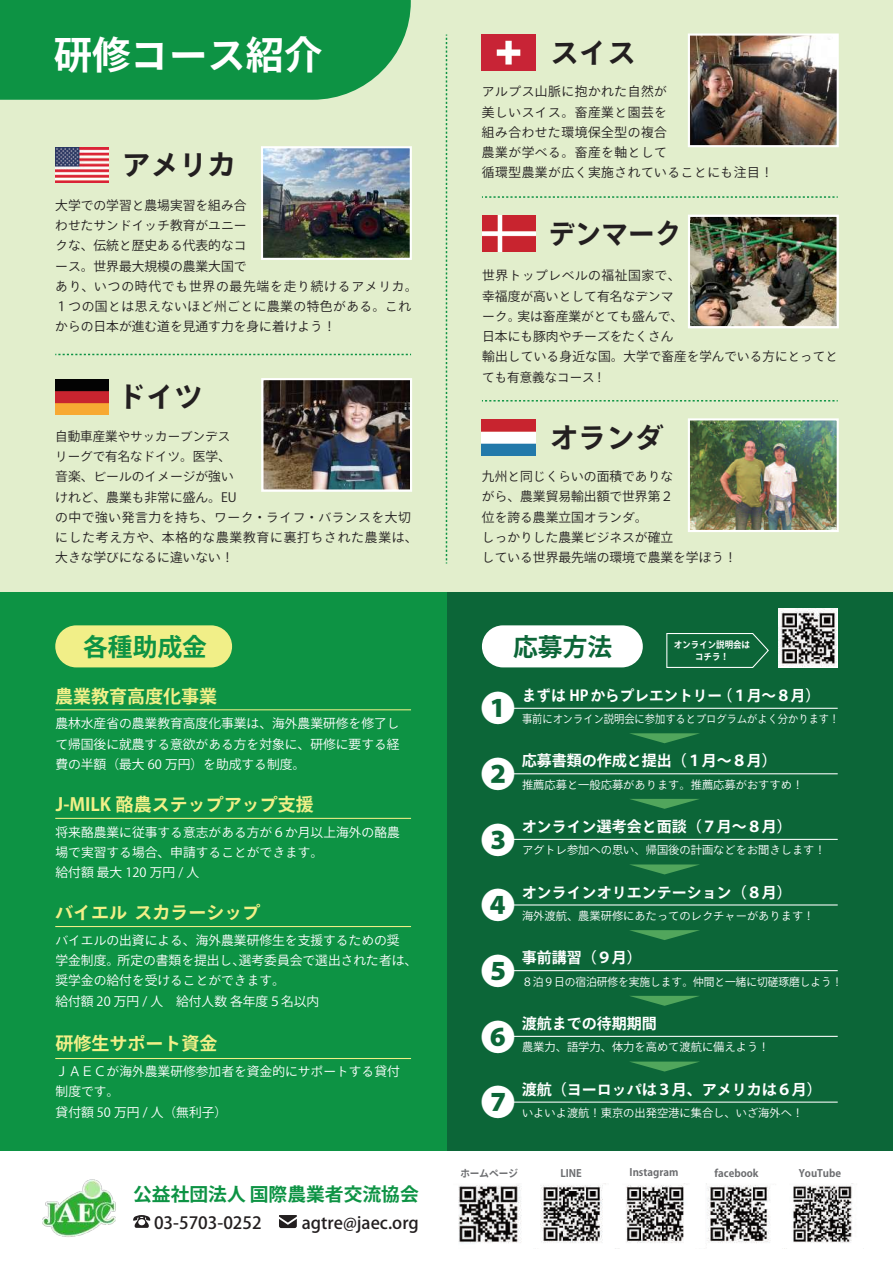
<style>
.page{position:relative;width:893px;height:1263px;background:#fff}
.page>*{position:absolute;margin:0;border:0;box-sizing:border-box;transform-origin:0 0}
.t1{font:700 38.4px "Ryo Gothic Plus N";color:#fff}
.t2{font:700 34.5px "Ryo Gothic Plus N";color:#fff}
.t3{font:700 28.5px "Ryo Gothic Plus N";color:#231f20}
.t4{font:700 28.5px "Ryo Gothic Plus N";color:#231f20;scale:.93 1}
.t5{font:700 24.75px "Ryo Gothic Plus N";color:#0d9344}
.t6{font:700 24.75px "Ryo Gothic Plus N";color:#0c6638}
.t7{font:700 18.45px "Ryo Gothic Plus N";color:#0d9344}
.t8{font:700 18px "Ryo Gothic Plus N";color:#f1ef88}
.t9{font:500 16.8px "Ryo Gothic Plus N";color:#231f20}
.t10{font:700 15px "Ryo Gothic Plus N";color:#fff}
.t11{font:12.75px/20.2px "Ryo Gothic Plus N";color:#231f20}
.t12{font:12.75px/20.2px "Ryo Gothic Plus N";color:#fff}
.t13{font:12.75px/20.2px "Ryo Gothic Plus N";letter-spacing:.04em;color:#231f20}
.t14{font:11.25px "Ryo Gothic Plus N";color:#fff}
.t15{font:11.25px "Ryo Gothic Plus N";color:#fff;scale:.91 1}
.t16{font:11.25px "Ryo Gothic Plus N";color:#fff;scale:.95 1}
.t17{font:700 10.35px "Ryo Gothic Plus N";color:#6c6d70}
.t18{font:700 10.35px "Ryo Gothic Plus N";color:#6c6d70;scale:.93 1}
.t19{font:700 9.15px/12.3px "Ryo Gothic Plus N";color:#fff;text-align:center;scale:.92 1}
</style>
<div class="page">
<div style="left:0;top:497px;width:893px;height:653px;background:#0d9344"></div>
<div style="left:447px;top:497px;width:446px;height:653px;background:#0c6638"></div>
<div style="left:0;top:0;width:893px;height:591px;background:#e2eecc"></div>
<hr style="left:55px;top:709px;width:356px;height:1px;background:#f1ef88">
<hr style="left:55px;top:1058px;width:356px;height:1px;background:#f1ef88">
<img style="left:458px;top:1183px;width:406px;height:66px">
<div style="left:530px;top:1176px;width:10px;height:72px;background:#fff"></div>
<div style="left:611px;top:1176px;width:10px;height:72px;background:#fff"></div>
<div style="left:694px;top:1176px;width:11px;height:72px;background:#fff"></div>
<div style="left:778px;top:1176px;width:10px;height:72px;background:#fff"></div>
<div style="left:860px;top:1176px;width:10px;height:72px;background:#fff"></div>
<img style="left:779px;top:608px;width:59px;height:59px">
<img style="left:691px;top:421px;width:145px;height:108px">
<div style="left:688px;top:418px;width:151px;height:114px;border:2px solid #fff"></div>
<img style="left:691px;top:36px;width:145px;height:108px">
<div style="left:688px;top:33px;width:151px;height:114px;border:2px solid #fff"></div>
<img style="left:264px;top:149px;width:145px;height:108px">
<div style="left:261px;top:146px;width:151px;height:114px;border:2px solid #fff"></div>
<img style="left:42px;top:1179px;width:74px;height:58px">
<svg style="left:55px;top:354px;width:356px;height:1px"></svg>
<svg style="left:482px;top:196px;width:356px;height:2px"></svg>
<svg style="left:482px;top:400px;width:356px;height:1px"></svg>
<svg style="left:446px;top:35px;width:1px;height:528px"></svg>
<img style="left:55px;top:147px;width:54px;height:36px">
<hr style="left:55px;top:818px;width:356px;height:1px;background:#f1ef88">
<hr style="left:55px;top:926px;width:356px;height:1px;background:#f1ef88">
<img style="left:691px;top:218px;width:145px;height:107px">
<div style="left:688px;top:215px;width:151px;height:113px;border:2px solid #fff"></div>
<img style="left:482px;top:216px;width:54px;height:35px">
<img style="left:482px;top:35px;width:53px;height:35px">
<img style="left:264px;top:381px;width:145px;height:108px">
<div style="left:261px;top:378px;width:151px;height:114px;border:2px solid #fff"></div>
<img style="left:55px;top:379px;width:54px;height:36px">
<div style="left:0;top:0;width:411px;height:100px;background:#0d9344"></div>
<div style="left:55px;top:625px;width:177px;height:42px;background:#f1ef88;border-radius:21px"></div>
<div style="left:482px;top:625px;width:161px;height:42px;background:#fff;border-radius:21px"></div>
<svg style="left:666px;top:633px;width:103px;height:35px"></svg>
<img style="left:482px;top:419px;width:53px;height:36px">
<hr style="left:507px;top:708px;width:331px;height:1px;background:#fff">
<hr style="left:507px;top:773px;width:331px;height:1px;background:#fff">
<hr style="left:507px;top:839px;width:331px;height:1px;background:#fff">
<hr style="left:507px;top:904px;width:331px;height:1px;background:#fff">
<hr style="left:507px;top:970px;width:331px;height:1px;background:#fff">
<hr style="left:507px;top:1036px;width:331px;height:1px;background:#fff">
<hr style="left:507px;top:1101px;width:331px;height:2px;background:#fff">
<svg style="left:630px;top:733px;width:69px;height:10px"></svg>
<svg style="left:630px;top:799px;width:69px;height:10px"></svg>
<svg style="left:630px;top:864px;width:69px;height:10px"></svg>
<svg style="left:630px;top:930px;width:69px;height:10px"></svg>
<svg style="left:630px;top:996px;width:69px;height:10px"></svg>
<svg style="left:630px;top:1061px;width:69px;height:10px"></svg>
<svg style="left:279px;top:1215px;width:18px;height:13px"></svg>
<svg style="left:133px;top:1215px;width:17px;height:13px"></svg>
<h1 class="t1" style="left:54px;top:30px;width:270px">研修コース紹介</h1>
<h3 class="t3" style="left:550px;top:34px;width:87px">スイス</h3>
<p class="t13" style="left:482px;top:82px;width:293px">アルプス山脈に抱かれた自然が<br>美しいスイス。畜産業と園芸を<br>組み合わせた環境保全型の複合<br>農業が学べる。畜産を軸として<br>循環型農業が広く実施されていることにも注目！</p>
<h3 class="t3" style="left:122px;top:146px;width:115px">アメリカ</h3>
<p class="t11" style="left:55px;top:196px;width:364px">大学での学習と農場実習を組み合<br>わせたサンドイッチ教育がユニー<br>クな、伝統と歴史ある代表的なコ<br>ース。世界最大規模の農業大国で<br>あり、いつの時代でも世界の最先端を走り続けるアメリカ。<br>１つの国とは思えないほど州ごとに農業の特色がある。これからの日本が進む道を見通す力を身に着けよう！</p>
<h3 class="t4" style="left:548px;top:215px;width:144px">デンマーク</h3>
<p class="t11" style="left:482px;top:266px;width:357px">世界トップレベルの福祉国家で、<br>幸福度が高いとして有名なデンマ<br>ーク。実は畜産業がとても盛んで、<br>日本にも豚肉やチーズをたくさん<br>輸出している身近な国。大学で畜産を学んでいる方にとってとても有意義なコース！</p>
<h3 class="t3" style="left:118px;top:379px;width:87px">ドイツ</h3>
<p class="t11" style="left:55px;top:426px;width:364px">自動車産業やサッカーブンデス<br>リーグで有名なドイツ。医学、<br>音楽、ビールのイメージが強い<br>けれど、農業も非常に盛ん。EU<br>の中で強い発言力を持ち、ワーク・ライフ・バランスを大切にした考え方や、本格的な農業教育に裏打ちされた農業は、大きな学びになるに違いない！</p>
<h3 class="t3" style="left:550px;top:419px;width:115px">オランダ</h3>
<p class="t11" style="left:482px;top:467px;width:256px">九州と同じくらいの面積でありな<br>がら、農業貿易輸出額で世界第２<br>位を誇る農業立国オランダ。<br>しっかりした農業ビジネスが確立<br>している世界最先端の環境で農業を学ぼう！</p>
<h3 class="t5" style="left:83px;top:630px;width:125px">各種助成金</h3>
<h3 class="t6" style="left:513px;top:631px;width:101px">応募方法</h3>
<p class="t10" style="left:522px;top:686px;width:300px">まずは HPからプレエントリー（１月～８月）</p>
<p class="t19" style="left:674px;top:639px;width:84px">オンライン説明会はコチラ！</p>
<h3 class="t8" style="left:55px;top:685px;width:163px">農業教育高度化事業</h3>
<p class="t12" style="left:55px;top:714px;width:346px;text-align:justify">農林水産省の農業教育高度化事業は、海外農業研修を修了して帰国後に就農する意欲がある方を対象に、研修に要する経費の半額（最大 60 万円）を助成する制度。</p>
<h3 class="t8" style="left:56px;top:793px;width:259px">J-MILK 酪農ステップアップ支援</h3>
<p class="t12" style="left:56px;top:822px;width:346px">将来酪農業に従事する意志がある方が６か月以上海外の酪農場で実習する場合、申請することができます。<br>給付額 最大 120 万円 / 人</p>
<h3 class="t8" style="left:55px;top:901px;width:207px">バイエル スカラーシップ</h3>
<p class="t12" style="left:55px;top:930px;width:363px">バイエルの出資による、海外農業研修生を支援するための奨<br>学金制度。所定の書類を提出し、選考委員会で選出された者は、奨学金の給付を受けることができます。<br>給付額 20 万円 / 人　給付人数 各年度５名以内</p>
<h3 class="t8" style="left:55px;top:1032px;width:163px">研修生サポート資金</h3>
<h2 class="t2" style="left:481px;top:686px;width:36px">❶</h2>
<p class="t15" style="left:522px;top:712px;width:350px">事前にオンライン説明会に参加するとプログラムがよく分かります！</p>
<p class="t10" style="left:522px;top:751px;width:257px">応募書類の作成と提出（１月～８月）</p>
<h2 class="t2" style="left:481px;top:752px;width:36px">❷</h2>
<p class="t14" style="left:522px;top:777px;width:283px">推薦応募と一般応募があります。推薦応募がおすすめ！</p>
<p class="t10" style="left:522px;top:817px;width:272px">オンライン選考会と面談（７月～８月）</p>
<h2 class="t2" style="left:481px;top:818px;width:36px">❸</h2>
<p class="t14" style="left:522px;top:843px;width:305px">アグトレ参加への思い、帰国後の計画などをお聞きします！</p>
<p class="t10" style="left:522px;top:882px;width:272px">オンラインオリエンテーション（８月）</p>
<h2 class="t2" style="left:481px;top:883px;width:36px">❹</h2>
<p class="t14" style="left:522px;top:909px;width:294px">海外渡航、農業研修にあたってのレクチャーがあります！</p>
<p class="t10" style="left:522px;top:948px;width:121px">事前講習（９月）</p>
<h2 class="t2" style="left:481px;top:949px;width:36px">❺</h2>
<p class="t16" style="left:522px;top:974px;width:339px">８泊９日の宿泊研修を実施します。仲間と一緒に切磋琢磨しよう！</p>
<p class="t10" style="left:522px;top:1014px;width:136px">渡航までの待期期間</p>
<h2 class="t2" style="left:481px;top:1015px;width:36px">❻</h2>
<p class="t14" style="left:522px;top:1040px;width:249px">農業力、語学力、体力を高めて渡航に備えよう！</p>
<p class="t10" style="left:522px;top:1079px;width:302px">渡航（ヨーロッパは３月、アメリカは６月）</p>
<p class="t12" style="left:56px;top:1062px;width:346px">ＪＡＥＣが海外農業研修参加者を資金的にサポートする貸付制度です。<br>貸付額 50 万円 / 人（無利子）</p>
<h2 class="t2" style="left:481px;top:1080px;width:36px">❼</h2>
<p class="t14" style="left:522px;top:1106px;width:283px">いよいよ渡航！東京の出発空港に集合し、いざ海外へ！</p>
<h3 class="t7" style="left:133px;top:1182px;width:287px">公益社団法人 国際農業者交流協会</h3>
<h3 class="t9" style="left:133px;top:1212px;width:287px">　 03-5703-0252 　 agtre@jaec.org</h3>
<p class="t18" style="left:460px;top:1166px;width:63px">ホームページ</p>
<p class="t17" style="left:560px;top:1166px;width:23px">LINE</p>
<p class="t17" style="left:630px;top:1165px;width:50px">Instagram</p>
<p class="t17" style="left:714px;top:1166px;width:46px">facebook</p>
<p class="t17" style="left:799px;top:1166px;width:44px">YouTube</p>
</div>
